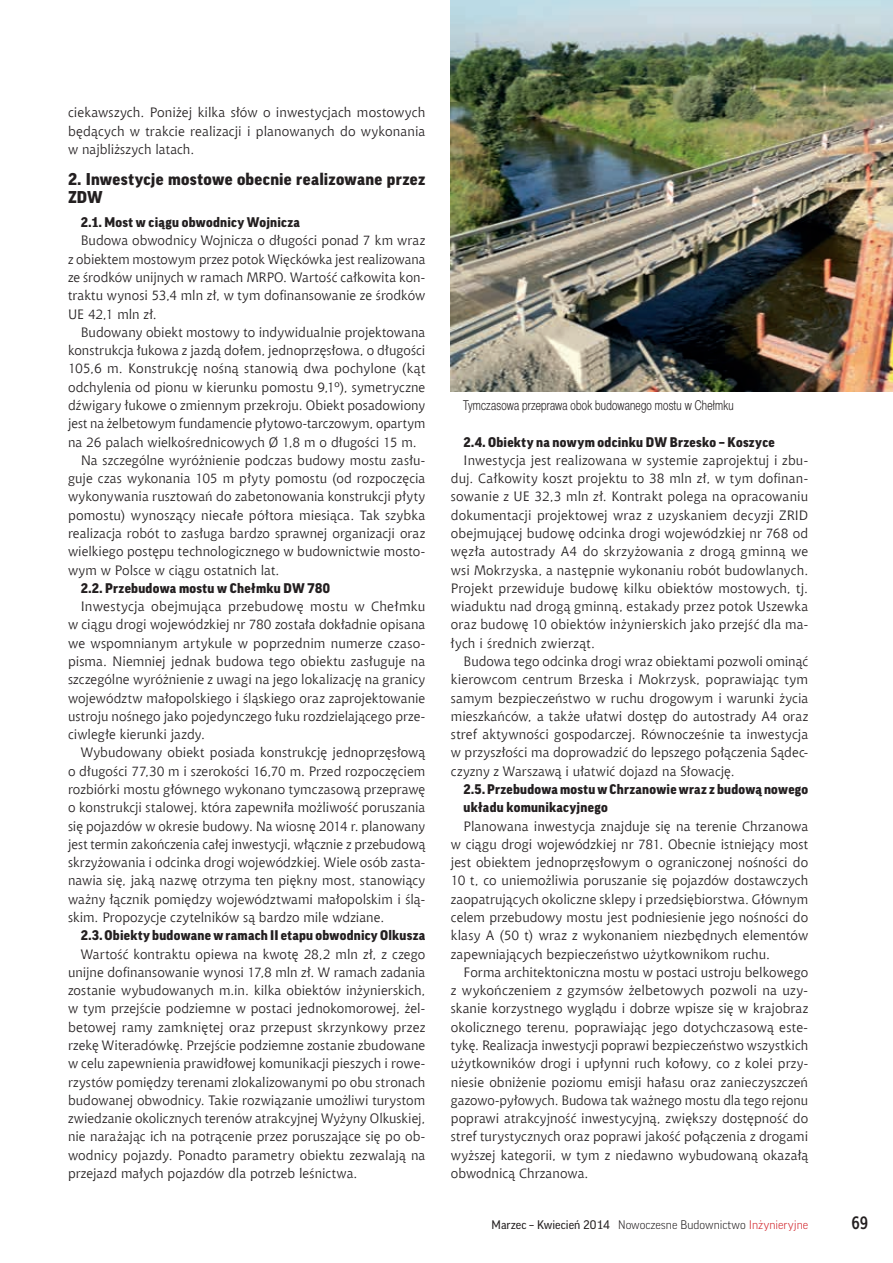
<style>
.page{position:relative;width:893px;height:1263px;background:#fff}
.page>*{position:absolute;margin:0;border:0;box-sizing:border-box;transform-origin:0 0}
.t1{font:700 18px "Aerton Cnd EFN";color:#231f20}
.t2{font:900 16.5px/18px "Good Pro";letter-spacing:.015em;color:#231f20}
.t3{font:13.5px/18.3px "Chianti EU";letter-spacing:.005em;color:#231f20;text-align:justify}
.t4{font:900 13.5px/18.3px "Good Pro";letter-spacing:.02em;color:#231f20}
.t5{font:13.5px "Switzer Cnd EFN Light";letter-spacing:.015em;color:#231f20;scale:.9 1}
.t6{font:300 12px "Good Pro";color:#231f20}
.s1{font-weight:400}
.s2{color:#d1232a}
</style>
<div class="page">
<img style="left:450px;top:0;width:443px;height:392px">
<p class="t3" style="left:68px;top:103px;width:359px">ciekawszych. Poniżej kilka słów o inwestycjach mostowych będących w trakcie realizacji i planowanych do wykonania w najbliższych latach.</p>
<p class="t2" style="left:68px;top:170px;width:359px">2. Inwestycje mostowe obecnie realizowane przez<br>ZDW</p>
<p class="t4" style="left:81px;top:213px;width:221px">2.1. Most w ciągu obwodnicy Wojnicza</p>
<p class="t3" style="left:68px;top:231px;width:359px;text-indent:13px">Budowa obwodnicy Wojnicza o długości ponad 7 km wraz z obiektem mostowym przez potok Więckówka jest realizowana ze środków unijnych w ramach MRPO. Wartość całkowita kon&shy;traktu wynosi 53,4 mln zł, w tym dofinansowanie ze środków UE 42,1 mln zł.</p>
<p class="t3" style="left:81px;top:323px;width:346px">Budowany obiekt mostowy to indywidualnie projektowana</p>
<p class="t3" style="left:68px;top:341px;width:359px">konstrukcja łukowa z jazdą dołem, jednoprzęsłowa, o długości</p>
<p class="t3" style="left:68px;top:359px;width:359px">105,6 m. Konstrukcję nośną stanowią dwa pochylone (kąt</p>
<p class="t3" style="left:68px;top:378px;width:359px">odchylenia od pionu w kierunku pomostu 9,1º), symetryczne</p>
<p class="t3" style="left:68px;top:396px;width:359px">dźwigary łukowe o zmiennym przekroju. Obiekt posadowiony</p>
<p class="t3" style="left:68px;top:414px;width:359px">jest na żelbetowym fundamencie płytowo-tarczowym, opartym</p>
<p class="t3" style="left:68px;top:432px;width:350px">na 26 palach wielkośrednicowych Ø 1,8 m o długości 15 m.</p>
<p class="t3" style="left:81px;top:451px;width:346px">Na szczególne wyróżnienie podczas budowy mostu zasłu-</p>
<p class="t3" style="left:68px;top:469px;width:359px">guje czas wykonania 105 m płyty pomostu (od rozpoczęcia</p>
<p class="t3" style="left:68px;top:487px;width:359px">wykonywania rusztowań do zabetonowania konstrukcji płyty</p>
<p class="t3" style="left:68px;top:506px;width:359px">pomostu) wynoszący niecałe półtora miesiąca. Tak szybka</p>
<p class="t3" style="left:68px;top:524px;width:359px">realizacja robót to zasługa bardzo sprawnej organizacji oraz</p>
<p class="t3" style="left:68px;top:542px;width:359px">wielkiego postępu technologicznego w budownictwie mosto-</p>
<p class="t3" style="left:68px;top:560px;width:213px">wym w Polsce w ciągu ostatnich lat.</p>
<p class="t4" style="left:81px;top:579px;width:251px">2.2. Przebudowa mostu w Chełmku DW 780</p>
<p class="t3" style="left:68px;top:597px;width:359px;text-indent:13px">Inwestycja obejmująca przebudowę mostu w Chełmku w ciągu drogi wojewódzkiej nr 780 została dokładnie opisana we wspomnianym artykule w poprzednim numerze czaso&shy;pisma. Niemniej jednak budowa tego obiektu zasługuje na szczególne wyróżnienie z uwagi na jego lokalizację na granicy województw małopolskiego i śląskiego oraz zaprojektowanie ustroju nośnego jako pojedynczego łuku rozdzielającego prze&shy;ciwległe kierunki jazdy.</p>
<p class="t3" style="left:68px;top:743px;width:359px;text-indent:13px">Wybudowany obiekt posiada konstrukcję jednoprzęsłową o długości 77,30 m i szerokości 16,70 m. Przed rozpoczęciem rozbiórki mostu głównego wykonano tymczasową przeprawę o konstrukcji stalowej, która zapewniła możliwość poruszania się pojazdów w okresie budowy. Na wiosnę 2014 r. planowany jest termin zakończenia całej inwestycji, włącznie z przebudową skrzyżowania i odcinka drogi wojewódzkiej. Wiele osób zasta&shy;nawia się, jaką nazwę otrzyma ten piękny most, stanowiący ważny łącznik pomiędzy województwami małopolskim i ślą&shy;skim. Propozycje czytelników są bardzo mile wdziane.</p>
<p class="t4" style="left:81px;top:926px;width:346px">2.3. Obiekty budowane w ramach II etapu obwodnicy Olkusza</p>
<p class="t3" style="left:68px;top:944px;width:359px;text-indent:13px">Wartość kontraktu opiewa na kwotę 28,2 mln zł, z czego unijne dofinansowanie wynosi 17,8 mln zł. W ramach zadania zostanie wybudowanych m.in. kilka obiektów inżynierskich, w tym przejście podziemne w postaci jednokomorowej, żel&shy;betowej ramy zamkniętej oraz przepust skrzynkowy przez rzekę Witeradówkę. Przejście podziemne zostanie zbudowane w celu zapewnienia prawidłowej komunikacji pieszych i rowe&shy;rzystów pomiędzy terenami zlokalizowanymi po obu stronach budowanej obwodnicy. Takie rozwiązanie umożliwi turystom zwiedzanie okolicznych terenów atrakcyjnej Wyżyny Olkuskiej, nie narażając ich na potrącenie przez poruszające się po ob&shy;wodnicy pojazdy. Ponadto parametry obiektu zezwalają na przejazd małych pojazdów dla potrzeb leśnictwa.</p>
<p class="t5" style="left:463px;top:397px;width:302px">Tymczasowa przeprawa obok budowanego mostu w Chełmku</p>
<p class="t4" style="left:464px;top:432px;width:313px">2.4. Obiekty na nowym odcinku DW Brzesko – Koszyce</p>
<p class="t3" style="left:451px;top:451px;width:359px;text-indent:13px">Inwestycja jest realizowana w systemie zaprojektuj i zbu&shy;duj. Całkowity koszt projektu to 38 mln zł, w tym dofinan&shy;sowanie z UE 32,3 mln zł. Kontrakt polega na opracowaniu dokumentacji projektowej wraz z uzyskaniem decyzji ZRID obejmującej budowę odcinka drogi wojewódzkiej nr 768 od węzła autostrady A4 do skrzyżowania z drogą gminną we wsi Mokrzyska, a następnie wykonaniu robót budowlanych.<br>Projekt przewiduje budowę kilku obiektów mostowych, tj. wiaduktu nad drogą gminną, estakady przez potok Uszewka oraz budowę 10 obiektów inżynierskich jako przejść dla ma&shy;łych i średnich zwierząt.</p>
<p class="t3" style="left:451px;top:652px;width:359px;text-indent:13px">Budowa tego odcinka drogi wraz obiektami pozwoli ominąć kierowcom centrum Brzeska i Mokrzysk, poprawiając tym samym bezpieczeństwo w ruchu drogowym i warunki życia mieszkańców, a także ułatwi dostęp do autostrady A4 oraz stref aktywności gospodarczej. Równocześnie ta inwestycja w przyszłości ma doprowadzić do lepszego połączenia Sądec&shy;czyzny z Warszawą i ułatwić dojazd na Słowację.</p>
<p class="t4" style="left:464px;top:780px;width:346px">2.5. Przebudowa mostu w Chrzanowie wraz z budową nowego układu komunikacyjnego</p>
<p class="t3" style="left:451px;top:816px;width:359px;text-indent:13px">Planowana inwestycja znajduje się na terenie Chrzanowa w ciągu drogi wojewódzkiej nr 781. Obecnie istniejący most jest obiektem jednoprzęsłowym o ograniczonej nośności do 10 t, co uniemożliwia poruszanie się pojazdów dostawczych zaopatrujących okoliczne sklepy i przedsiębiorstwa. Głównym celem przebudowy mostu jest podniesienie jego nośności do klasy A (50 t) wraz z wykonaniem niezbędnych elementów zapewniających bezpieczeństwo użytkownikom ruchu.</p>
<p class="t3" style="left:451px;top:963px;width:359px;text-indent:13px">Forma architektoniczna mostu w postaci ustroju belkowego z wykończeniem z gzymsów żelbetowych pozwoli na uzy&shy;skanie korzystnego wyglądu i dobrze wpisze się w krajobraz okolicznego terenu, poprawiając jego dotychczasową este&shy;tykę. Realizacja inwestycji poprawi bezpieczeństwo wszystkich użytkowników drogi i upłynni ruch kołowy, co z kolei przy&shy;niesie obniżenie poziomu emisji hałasu oraz zanieczyszczeń gazowo-pyłowych. Budowa tak ważnego mostu dla tego rejonu poprawi atrakcyjność inwestycyjną, zwiększy dostępność do stref turystycznych oraz poprawi jakość połączenia z drogami wyższej kategorii, w tym z niedawno wybudowaną okazałą obwodnicą Chrzanowa.</p>
<p class="t6" style="left:492px;top:1218px;width:318px"><span class="s1">Marzec – Kwiecień 2014</span> Nowoczesne Budownictwo <span class="s2">Inżynieryjne</span></p>
<h1 class="t1" style="left:851px;top:1212px;width:18px">69</h1>
</div>
